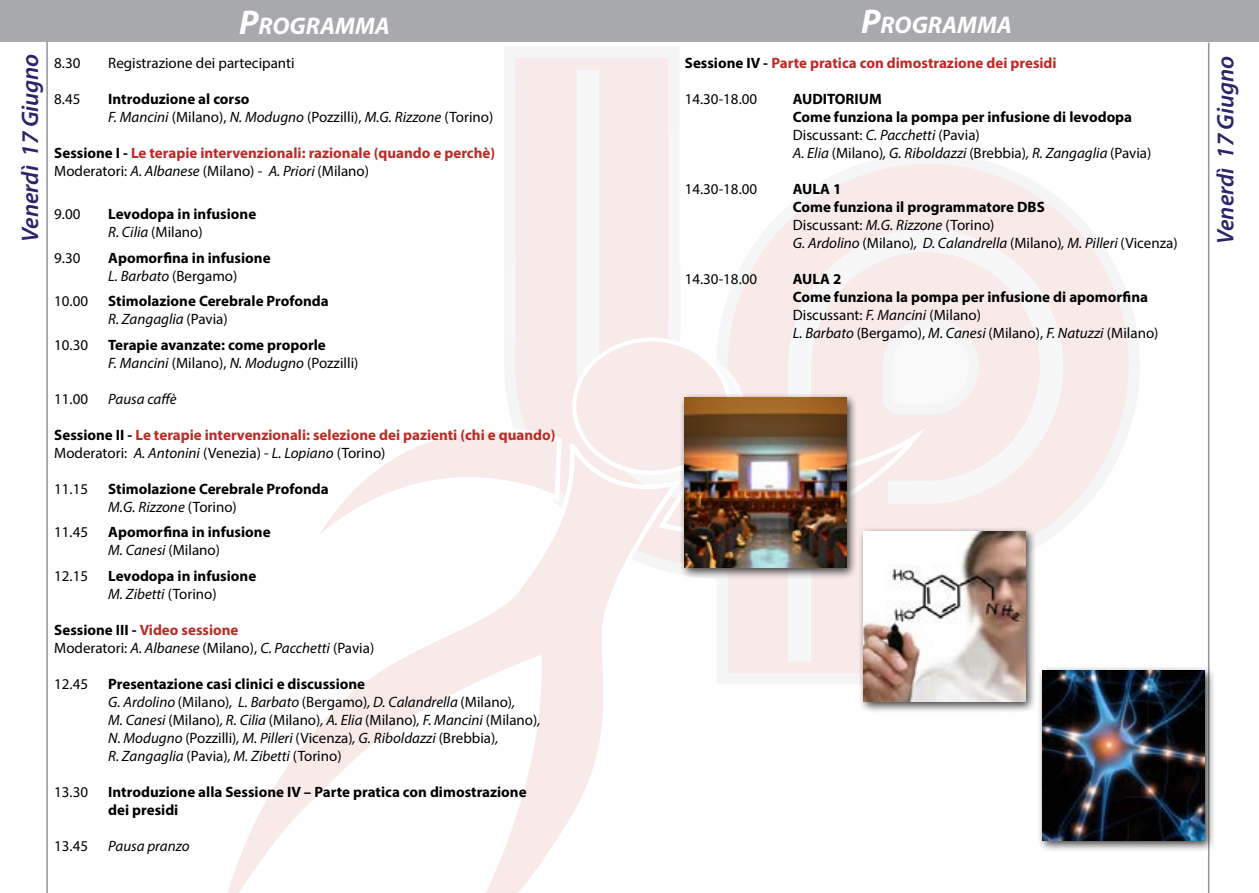
<style>
.page{position:relative;width:1259px;height:893px;background:#fff}
.page>*{position:absolute;margin:0;border:0;box-sizing:border-box;transform-origin:0 0}
.t1{font:italic 700 24.15px "Myriad Pro";color:#fff}
.t2{font:italic 600 24px "Myriad Pro";color:#29256a}
.t3{font:700 15px/18px "Myriad Pro";color:#000}
.t4{font:italic 15px/18px "Myriad Pro";color:#000}
.t5{font:700 15px/18px "Myriad Pro";color:#bc2a24}
.t6{font:15px/18px "Myriad Pro";color:#000}
.s1{font-size:34.5px}
.s2{font-weight:700;font-style:normal}
.s3{font-style:normal}
.s4{color:#000}
.s5{font-weight:400;color:#000}
.s6{font-weight:400;font-style:italic;color:#000}
.s7{font-weight:400;font-style:italic}
.s8{font-weight:400}
.s9{font-weight:700}
.s10{font-weight:700;color:#bc2a24}
.s11{font-style:italic}
</style>
<div class="page">
<svg style="left:727px;top:164px;width:401px;height:509px;fill:#f8eae9"></svg>
<img style="left:727px;top:164px;width:215px;height:159px">
<hr style="left:680px;top:265px;width:1px;height:58px;background:#fafafa">
<img style="left:515px;top:57px;width:154px;height:243px">
<svg style="left:788px;top:229px;width:275px;height:432px;fill:#f8eae9"></svg>
<svg style="left:681px;top:323px;width:288px;height:257px"></svg>
<svg style="left:228px;top:300px;width:453px;height:593px"></svg>
<div style="left:0;top:0;width:1259px;height:42px;background:#a7a9ac"></div>
<hr style="left:46px;top:42px;width:2px;height:851px;background:#939598">
<hr style="left:1208px;top:43px;width:1px;height:850px;background:#939598">
<div style="left:858px;top:527px;width:179px;height:186px;background:#000;opacity:.75"></div>
<img style="left:863px;top:531px;width:162px;height:171px">
<div style="left:1037px;top:666px;width:179px;height:186px;background:#000;opacity:.75"></div>
<img style="left:1042px;top:671px;width:162px;height:170px">
<div style="left:680px;top:393px;width:178px;height:186px;background:#000;opacity:.75"></div>
<img style="left:685px;top:398px;width:161px;height:170px">
<h1 class="t1" style="left:239px;top:11px;width:152px"><span class="s1">P</span>ROGRAMMA</h1>
<h1 class="t1" style="left:861px;top:9px;width:152px"><span class="s1">P</span>ROGRAMMA</h1>
<h2 class="t2" style="left:15px;top:242px;width:190px;rotate:-90deg">Venerdì 17 Giugno</h2>
<h2 class="t2" style="left:1210px;top:244px;width:190px;rotate:-90deg">Venerdì 17 Giugno</h2>
<p class="t6" style="left:54px;top:53px;width:28px">8.30</p>
<p class="t6" style="left:108px;top:53px;width:188px">Registrazione dei partecipanti</p>
<p class="t6" style="left:54px;top:89px;width:28px">8.45</p>
<p class="t4" style="left:108px;top:89px;width:386px"><span class="s2">Introduzione al corso<br></span>F. Mancini <span class="s3">(Milano),</span> N. Modugno <span class="s3">(Pozzilli),</span> M.G. Rizzone <span class="s3">(Torino)</span></p>
<p class="t5" style="left:54px;top:143px;width:442px"><span class="s4">Sessione I -</span> Le terapie intervenzionali: razionale (quando e perchè)<br><span class="s5">Moderatori:</span> <span class="s6">A. Albanese</span> <span class="s5">(Milano) -</span> <span class="s6">A. Priori</span> <span class="s5">(Milano)</span></p>
<p class="t6" style="left:54px;top:205px;width:28px">9.00</p>
<p class="t3" style="left:108px;top:205px;width:149px">Levodopa in infusione<br><span class="s7">R. Cilia</span> <span class="s8">(Milano)</span></p>
<p class="t6" style="left:54px;top:248px;width:28px">9.30</p>
<p class="t3" style="left:108px;top:248px;width:164px">Apomorfina in infusione<br><span class="s7">L. Barbato</span> <span class="s8">(Bergamo)</span></p>
<p class="t6" style="left:54px;top:292px;width:35px">10.00</p>
<p class="t3" style="left:108px;top:292px;width:222px">Stimolazione Cerebrale Profonda<br><span class="s7">R. Zangaglia</span> <span class="s8">(Pavia)</span></p>
<p class="t6" style="left:54px;top:335px;width:35px">10.30</p>
<p class="t3" style="left:108px;top:335px;width:252px">Terapie avanzate: come proporle<br><span class="s7">F. Mancini</span> <span class="s8">(Milano),</span> <span class="s7">N. Modugno</span> <span class="s8">(Pozzilli)</span></p>
<p class="t6" style="left:54px;top:389px;width:35px">11.00</p>
<p class="t4" style="left:108px;top:389px;width:70px">Pausa caffè</p>
<p class="t5" style="left:54px;top:425px;width:503px"><span class="s4">Sessione II -</span> Le terapie intervenzionali: selezione dei pazienti (chi e quando)<br><span class="s5">Moderatori:</span> <span class="s6">A. Antonini</span> <span class="s5">(Venezia) -</span> <span class="s6">L. Lopiano</span> <span class="s5">(Torino)</span></p>
<p class="t6" style="left:54px;top:479px;width:35px">11.15</p>
<p class="t3" style="left:108px;top:479px;width:222px">Stimolazione Cerebrale Profonda<br><span class="s7">M.G. Rizzone</span> <span class="s8">(Torino)</span></p>
<p class="t6" style="left:54px;top:523px;width:35px">11.45</p>
<p class="t3" style="left:108px;top:523px;width:164px">Apomorfina in infusione<br><span class="s7">M. Canesi</span> <span class="s8">(Milano)</span></p>
<p class="t6" style="left:54px;top:566px;width:35px">12.15</p>
<p class="t3" style="left:108px;top:566px;width:149px">Levodopa in infusione<br><span class="s7">M. Zibetti</span> <span class="s8">(Torino)</span></p>
<p class="t6" style="left:54px;top:620px;width:321px"><span class="s9">Sessione III -</span> <span class="s10">Video sessione<br></span>Moderatori: <span class="s11">A. Albanese</span> (Milano), <span class="s11">C. Pacchetti</span> (Pavia)</p>
<p class="t6" style="left:54px;top:674px;width:35px">12.45</p>
<p class="t4" style="left:108px;top:674px;width:434px"><span class="s2">Presentazione casi clinici e discussione<br></span>G. Ardolino <span class="s3">(Milano)</span>, L. Barbato <span class="s3">(Bergamo)</span>, D. Calandrella <span class="s3">(Milano)</span>,<br>M. Canesi <span class="s3">(Milano)</span>, R. Cilia <span class="s3">(Milano)</span>, A. Elia <span class="s3">(Milano)</span>, F. Mancini <span class="s3">(Milano)</span>, N. Modugno <span class="s3">(Pozzilli)</span>, M. Pilleri <span class="s3">(Vicenza)</span>, G. Riboldazzi <span class="s3">(Brebbia)</span>,<br>R. Zangaglia <span class="s3">(Pavia)</span>, M. Zibetti <span class="s3">(Torino)</span></p>
<p class="t6" style="left:54px;top:782px;width:35px">13.30</p>
<p class="t3" style="left:108px;top:782px;width:420px">Introduzione alla Sessione IV – Parte pratica con dimostrazione dei presidi</p>
<p class="t6" style="left:54px;top:836px;width:35px">13.45</p>
<p class="t4" style="left:108px;top:836px;width:83px">Pausa pranzo</p>
<p class="t5" style="left:685px;top:53px;width:373px"><span class="s4">Sessione IV -</span> Parte pratica con dimostrazione dei presidi</p>
<p class="t6" style="left:685px;top:89px;width:74px">14.30-18.00</p>
<p class="t3" style="left:793px;top:89px;width:360px">AUDITORIUM<br>Come funziona la pompa per infusione di levodopa <span class="s8">Discussant:</span> <span class="s7">C. Pacchetti</span> <span class="s8">(Pavia)<br></span><span class="s7">A. Elia</span> <span class="s8">(Milano)</span><span class="s7">, G. Riboldazzi</span> <span class="s8">(Brebbia)</span><span class="s7">, R. Zangaglia</span> <span class="s8">(Pavia)</span></p>
<p class="t6" style="left:685px;top:179px;width:74px">14.30-18.00</p>
<p class="t4" style="left:793px;top:179px;width:386px"><span class="s2">AULA 1<br>Come funziona il programmatore DBS<br></span><span class="s3">Discussant:</span> M.G. Rizzone <span class="s3">(Torino)<br></span>G. Ardolino <span class="s3">(Milano)</span>, D. Calandrella <span class="s3">(Milano)</span>, M. Pilleri <span class="s3">(Vicenza)</span></p>
<p class="t6" style="left:685px;top:269px;width:74px">14.30-18.00</p>
<p class="t3" style="left:793px;top:269px;width:367px">AULA 2<br>Come funziona la pompa per infusione di apomorfina <span class="s8">Discussant:</span> <span class="s7">F. Mancini</span> <span class="s8">(Milano)<br></span><span class="s7">L. Barbato</span> <span class="s8">(Bergamo),</span> <span class="s7">M. Canesi</span> <span class="s8">(Milano),</span> <span class="s7">F. Natuzzi</span> <span class="s8">(Milano)</span></p>
</div>
